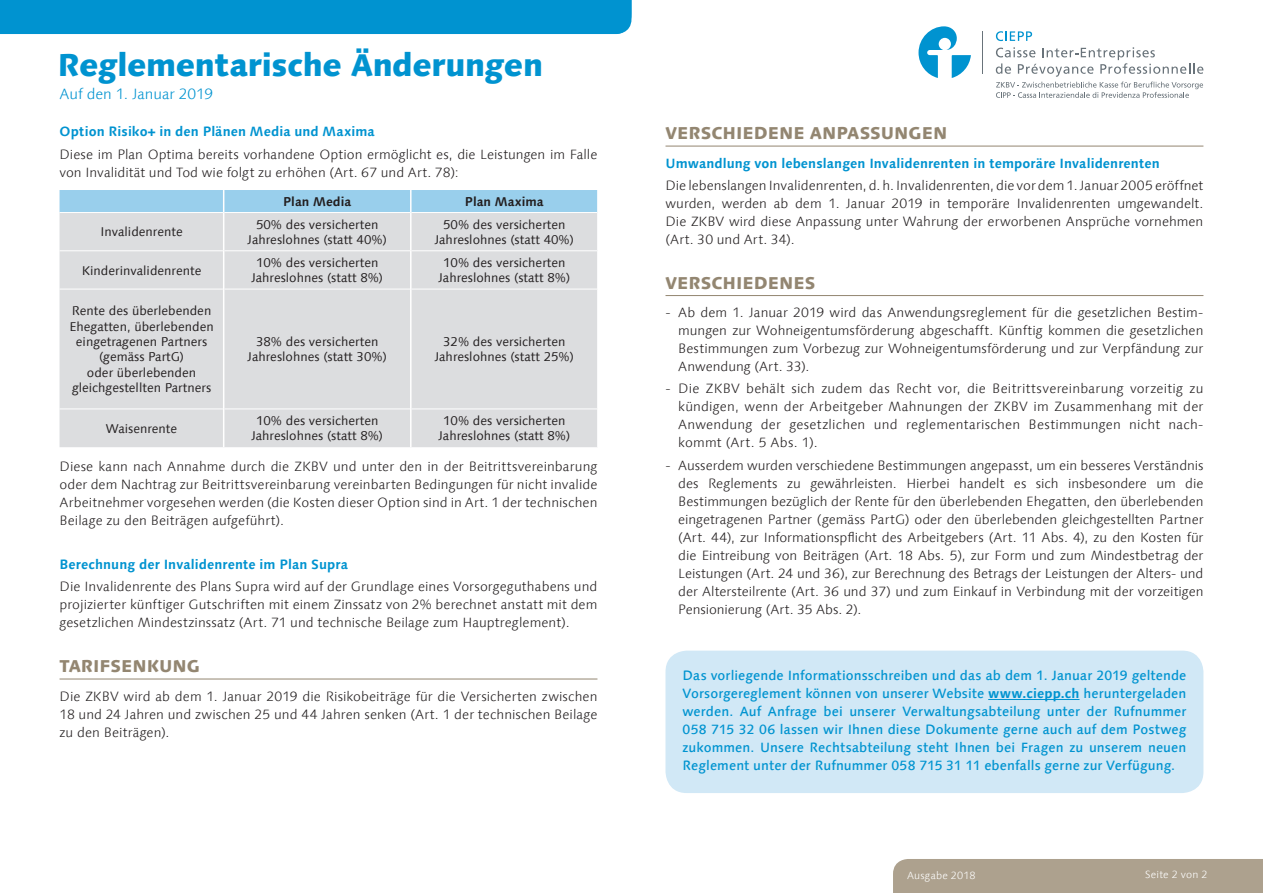
<style>
.page{position:relative;width:1263px;height:893px;background:#fff}
.page>*{position:absolute;margin:0;border:0;box-sizing:border-box;transform-origin:0 0}
.t1{font:800 31.5px "Linotype Syntax Com";letter-spacing:-.015em;color:#0093d0}
.t2{font:800 17.25px "Linotype Syntax Com";letter-spacing:-.005em;color:#938671}
.t3{font:300 15px "Linotype Syntax Com";letter-spacing:-.005em;color:#0093d0}
.t4{font:300 13.5px/18px "Linotype Syntax Com";letter-spacing:.005em;color:#231f20;text-align:justify}
.t5{font:500 13.5px/18px "Linotype Syntax Com";letter-spacing:.005em;color:#0093d0;text-align:justify}
.t6{font:700 13.5px "Linotype Syntax Com";letter-spacing:.005em;color:#0093d0}
.t7{font:12.75px/15.3px "Linotype Syntax Com";color:#231f20;text-align:center}
.t8{font:700 12.75px "Linotype Syntax Com";color:#231f20}
.t9{font:300 10.5px "Linotype Syntax Com";letter-spacing:.02em;color:#fff}
.s1{font-weight:700}
</style>
<div class="page">
<div style="left:665px;top:651px;width:538px;height:142px;background:#d1e8f6;border-radius:21px"></div>
<hr style="left:60px;top:679px;width:537px;height:1px;background:#938671">
<hr style="left:665px;top:146px;width:538px;height:1px;background:#938671">
<hr style="left:665px;top:295px;width:538px;height:1px;background:#938671">
<hr style="left:988px;top:699px;width:91px;height:1px;background:#0093d0">
<div style="left:893px;top:859px;width:370px;height:34px;background:#ada18e"></div>
<div style="left:0;top:0;width:631px;height:34px;background:#0093d0"></div>
<svg style="left:996px;top:31px;width:36px;height:10px"></svg>
<hr style="left:982px;top:31px;width:1px;height:43px;background:#69737a">
<svg style="left:996px;top:47px;width:207px;height:51px"></svg>
<svg style="left:918px;top:26px;width:53px;height:52px"></svg>
<div style="left:60px;top:213px;width:537px;height:234px;background:#dcdddf"></div>
<hr style="left:60px;top:250px;width:163px;height:1px;background:#fff">
<hr style="left:224px;top:250px;width:186px;height:1px;background:#fff">
<hr style="left:412px;top:250px;width:185px;height:1px;background:#fff">
<hr style="left:60px;top:289px;width:163px;height:1px;background:#fff">
<hr style="left:224px;top:289px;width:186px;height:1px;background:#fff">
<hr style="left:412px;top:289px;width:185px;height:1px;background:#fff">
<hr style="left:60px;top:408px;width:163px;height:1px;background:#fff">
<hr style="left:224px;top:408px;width:186px;height:1px;background:#fff">
<hr style="left:412px;top:408px;width:185px;height:1px;background:#fff">
<div style="left:60px;top:190px;width:537px;height:23px;background:#99cfec"></div>
<hr style="left:410px;top:190px;width:2px;height:23px;background:#fff">
<hr style="left:223px;top:213px;width:1px;height:38px;background:#fff">
<hr style="left:410px;top:213px;width:2px;height:38px;background:#fff">
<hr style="left:223px;top:251px;width:1px;height:38px;background:#fff">
<hr style="left:410px;top:251px;width:2px;height:38px;background:#fff">
<hr style="left:223px;top:289px;width:1px;height:120px;background:#fff">
<hr style="left:410px;top:289px;width:2px;height:120px;background:#fff">
<hr style="left:223px;top:409px;width:1px;height:38px;background:#fff">
<hr style="left:410px;top:409px;width:2px;height:38px;background:#fff">
<h1 class="t1" style="left:57px;top:45px;width:487px">Reglementarische Änderungen</h1>
<p class="t3" style="left:60px;top:85px;width:155px">Auf den 1. Januar 2019</p>
<p class="t6" style="left:60px;top:123px;width:317px">Option Risiko+ in den Plänen Media und Maxima</p>
<p class="t4" style="left:60px;top:145px;width:539px">Diese im Plan Optima bereits vorhandene Option ermöglicht es, die Leistungen im Falle von Invalidität und Tod wie folgt zu erhöhen (Art. 67 und Art. 78):</p>
<p class="t8" style="left:283px;top:193px;width:70px">Plan Media</p>
<p class="t8" style="left:465px;top:193px;width:80px">Plan Maxima</p>
<p class="t7" style="left:100px;top:224px;width:84px">Invalidenrente</p>
<p class="t7" style="left:248px;top:217px;width:141px">50% des versicherten<br>Jahreslohnes (statt 40%)</p>
<p class="t7" style="left:435px;top:217px;width:141px">50% des versicherten<br>Jahreslohnes (statt 40%)</p>
<p class="t7" style="left:82px;top:262px;width:121px">Kinderinvalidenrente</p>
<p class="t7" style="left:251px;top:255px;width:133px">10% des versicherten<br>Jahreslohnes (statt 8%)</p>
<p class="t7" style="left:438px;top:255px;width:133px">10% des versicherten<br>Jahreslohnes (statt 8%)</p>
<p class="t7" style="left:69px;top:303px;width:146px">Rente des überlebenden<br>Ehegatten, überlebenden eingetragenen Partners (gemäss PartG)<br>oder überlebenden gleichgestellten Partners</p>
<p class="t7" style="left:248px;top:334px;width:141px">38% des versicherten<br>Jahreslohnes (statt 30%)</p>
<p class="t7" style="left:435px;top:334px;width:141px">32% des versicherten<br>Jahreslohnes (statt 25%)</p>
<p class="t7" style="left:106px;top:421px;width:73px">Waisenrente</p>
<p class="t7" style="left:251px;top:413px;width:133px">10% des versicherten<br>Jahreslohnes (statt 8%)</p>
<p class="t7" style="left:438px;top:413px;width:133px">10% des versicherten<br>Jahreslohnes (statt 8%)</p>
<p class="t4" style="left:60px;top:457px;width:539px">Diese kann nach Annahme durch die ZKBV und unter den in der Beitrittsvereinbarung oder dem Nachtrag zur Beitrittsvereinbarung vereinbarten Bedingungen für nicht invalide Arbeitnehmer vorgesehen werden (die Kosten dieser Option sind in Art. 1 der technischen Beilage zu den Beiträgen aufgeführt).</p>
<p class="t6" style="left:60px;top:556px;width:290px">Berechnung der Invalidenrente im Plan Supra</p>
<p class="t4" style="left:60px;top:578px;width:539px">Die Invalidenrente des Plans Supra wird auf der Grundlage eines Vorsorgeguthabens und projizierter künftiger Gutschriften mit einem Zinssatz von 2% berechnet anstatt mit dem gesetzlichen Mindestzinssatz (Art. 71 und technische Beilage zum Hauptreglement).</p>
<p class="t2" style="left:60px;top:655px;width:142px">TARIFSENKUNG</p>
<p class="t4" style="left:60px;top:687px;width:539px">Die ZKBV wird ab dem 1. Januar 2019 die Risikobeiträge für die Versicherten zwischen 18 und 24 Jahren und zwischen 25 und 44 Jahren senken (Art. 1 der technischen Beilage zu den Beiträgen).</p>
<p class="t2" style="left:665px;top:122px;width:283px">VERSCHIEDENE ANPASSUNGEN</p>
<p class="t6" style="left:665px;top:154px;width:496px">Umwandlung von lebenslangen Invalidenrenten in temporäre Invalidenrenten</p>
<p class="t4" style="left:665px;top:176px;width:539px">Die lebenslangen Invalidenrenten, d. h. Invalidenrenten, die vor dem 1. Januar 2005 eröffnet wurden, werden ab dem 1. Januar 2019 in temporäre Invalidenrenten umgewandelt.<br>Die ZKBV wird diese Anpassung unter Wahrung der erworbenen Ansprüche vornehmen (Art. 30 und Art. 34).</p>
<p class="t2" style="left:665px;top:271px;width:151px">VERSCHIEDENES</p>
<p class="t4" style="left:678px;top:304px;width:527px;text-indent:-13px">- Ab dem 1. Januar 2019 wird das Anwendungsreglement für die gesetzlichen Bestim&shy;mungen zur Wohneigentumsförderung abgeschafft. Künftig kommen die gesetzlichen Bestimmungen zum Vorbezug zur Wohneigentumsförderung und zur Verpfändung zur Anwendung (Art. 33).</p>
<p class="t4" style="left:678px;top:380px;width:527px;text-indent:-13px">- Die ZKBV behält sich zudem das Recht vor, die Beitrittsvereinbarung vorzeitig zu kündigen, wenn der Arbeitgeber Mahnungen der ZKBV im Zusammenhang mit der Anwendung der gesetzlichen und reglementarischen Bestimmungen nicht nach&shy;kommt (Art. 5 Abs. 1).</p>
<p class="t4" style="left:678px;top:456px;width:527px;text-indent:-13px">- Ausserdem wurden verschiedene Bestimmungen angepasst, um ein besseres Verständnis des Reglements zu gewährleisten. Hierbei handelt es sich insbesondere um die Bestimmungen bezüglich der Rente für den überlebenden Ehegatten, den überlebenden eingetragenen Partner (gemäss PartG) oder den überlebenden gleichgestellten Partner (Art. 44), zur Informationspflicht des Arbeitgebers (Art. 11 Abs. 4), zu den Kosten für die Eintreibung von Beiträgen (Art. 18 Abs. 5), zur Form und zum Mindestbetrag der Leistungen (Art. 24 und 36), zur Berechnung des Betrags der Leistungen der Alters- und der Altersteilrente (Art. 36 und 37) und zum Einkauf in Verbindung mit der vorzeitigen Pensionierung (Art. 35 Abs. 2).</p>
<p class="t5" style="left:682px;top:666px;width:505px">Das vorliegende Informationsschreiben und das ab dem 1. Januar 2019 geltende Vorsorgereglement können von unserer Website <span class="s1">www.ciepp.ch</span> heruntergeladen werden. Auf Anfrage bei unserer Verwaltungsabteilung unter der Rufnummer 058 715 32 06 lassen wir Ihnen diese Dokumente gerne auch auf dem Postweg zukommen. Unsere Rechtsabteilung steht Ihnen bei Fragen zu unserem neuen Reglement unter der Rufnummer 058 715 31 11 ebenfalls gerne zur Verfügung.</p>
<p class="t9" style="left:907px;top:869px;width:70px">Ausgabe 2018</p>
<p class="t9" style="left:1145px;top:868px;width:64px">Seite 2 von 2</p>
</div>
